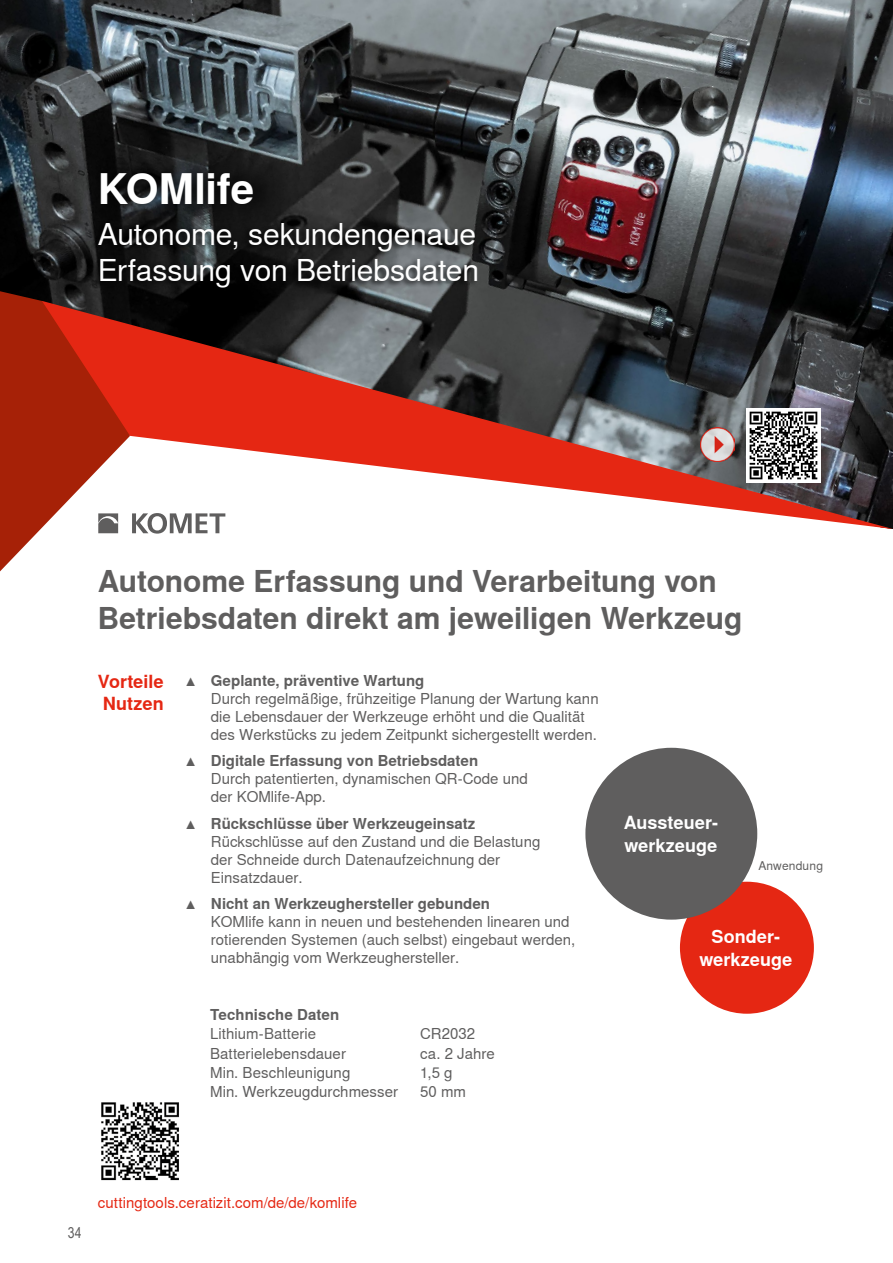
<style>
.page{position:relative;width:893px;height:1263px;background:#fff}
.page>*{position:absolute;margin:0;border:0;box-sizing:border-box;transform-origin:0 0}
.t1{font:700 42px "Nimbus Sans WNT Global";letter-spacing:-.01em;color:#fff}
.t2{font:700 30px/37.5px "Nimbus Sans WNT Global";color:#5f5e5e}
.t3{font:30px/36px "Nimbus Sans WNT Global";letter-spacing:-.01em;color:#fff}
.t4{font:700 18px/22.5px "Nimbus Sans WNT Global";color:#fff;text-align:center}
.t5{font:700 18px "Nimbus Sans WNT Global";color:#e52713}
.t6{font:15px/18px "Nimbus Sans WNT Global";color:#5f5e5e}
.t7{font:15px "Nimbus Sans WNT Global";letter-spacing:.005em;color:#e52713}
.t8{font:700 15px "Nimbus Sans WNT Global";letter-spacing:.01em;color:#5f5e5e}
.t9{font:15px "Arial Narrow";color:#5f5e5e}
.t10{font:12px "Nimbus Sans WNT Global";letter-spacing:.015em;color:#5f5e5e}
.s1{font-weight:700;font-size:18px;color:#e52713}
.s2{font-family:"Nimbus Sans WNT Global Cond";font-weight:300}
.s3{font-weight:700}
</style>
<div class="page">
<img style="left:0;top:0;width:893px;height:301px">
<svg style="left:225px;top:301px;width:668px;height:228px"></svg>
<svg style="left:0;top:291px;width:225px;height:280px"></svg>
<img style="left:701px;top:427px;width:34px;height:34px">
<img style="left:746px;top:408px;width:74px;height:74px">
<div style="left:680px;top:882px;width:134px;height:132px;background:#e52713;border-radius:50%"></div>
<div style="left:585px;top:748px;width:172px;height:172px;background:#5f5e5e;border-radius:50%"></div>
<img style="left:101px;top:1102px;width:78px;height:79px">
<div style="left:90px;top:220px;width:388px;height:74px;background:#000;opacity:.72"></div>
<svg style="left:95px;top:155px;width:189px;height:67px;background:#161718"></svg>
<h1 class="t1" style="left:98px;top:165px;width:158px">KOMlife</h1>
<h2 class="t3" style="left:98px;top:217px;width:383px">Autonome, sekundengenaue<br>Erfassung von Betriebsdaten</h2>
<h2 class="t2" style="left:98px;top:563px;width:646px">Autonome Erfassung und Verarbeitung von<br>Betriebsdaten direkt am jeweiligen Werkzeug</h2>
<p class="t6" style="left:211px;top:671px;width:389px;text-indent:-113px"><span class="s1">Vorteile</span> <span class="s2">▲</span> <span class="s3">Geplante, präventive Wartung<br></span>Durch regelmäßige, frühzeitige Planung der Wartung kann die Lebensdauer der Werkzeuge erhöht und die Qualität des Werkstücks zu jedem Zeitpunkt sichergestellt werden.</p>
<p class="t6" style="left:211px;top:752px;width:318px;text-indent:-26px"><span class="s2">▲</span> <span class="s3">Digitale Erfassung von Betriebsdaten<br></span>Durch patentierten, dynamischen QR-Code und der KOMlife-App.</p>
<p class="t6" style="left:211px;top:814px;width:331px;text-indent:-26px"><span class="s2">▲</span> <span class="s3">Rückschlüsse über Werkzeugeinsatz </span>Rückschlüsse auf den Zustand und die Belastung der Schneide durch Datenaufzeichnung der Einsatz dauer.</p>
<p class="t6" style="left:211px;top:895px;width:366px;text-indent:-26px"><span class="s2">▲</span> <span class="s3">Nicht an Werkzeughersteller gebunden<br></span>KOMlife kann in neuen und bestehenden linearen und rotierenden Systemen (auch selbst) eingebaut werden, unabhängig vom Werkzeughersteller.</p>
<p class="t5" style="left:103px;top:693px;width:62px">Nutzen</p>
<p class="t8" style="left:210px;top:1006px;width:131px">Technische Daten</p>
<p class="t6" style="left:210px;top:1025px;width:108px">Lithium-Batterie</p>
<p class="t6" style="left:420px;top:1025px;width:56px">CR2032</p>
<p class="t6" style="left:210px;top:1044px;width:137px">Batterielebensdauer</p>
<p class="t6" style="left:420px;top:1044px;width:76px">ca. 2 Jahre</p>
<p class="t6" style="left:210px;top:1063px;width:142px">Min. Beschleunigung</p>
<p class="t6" style="left:420px;top:1063px;width:34px">1,5 g</p>
<p class="t6" style="left:210px;top:1083px;width:190px">Min. Werkzeugdurchmesser</p>
<p class="t6" style="left:420px;top:1083px;width:47px">50 mm</p>
<p class="t4" style="left:624px;top:811px;width:96px;text-align:left">Aussteuer&shy;werkzeuge</p>
<p class="t10" style="left:758px;top:859px;width:66px">Anwendung</p>
<p class="t4" style="left:699px;top:925px;width:95px">Sonder&shy;werkzeuge</p>
<p class="t9" style="left:68px;top:1221px;width:16px">34</p>
<p class="t7" style="left:98px;top:1193px;width:261px">cuttingtools.ceratizit.com/de/de/komlife</p>
</div>
